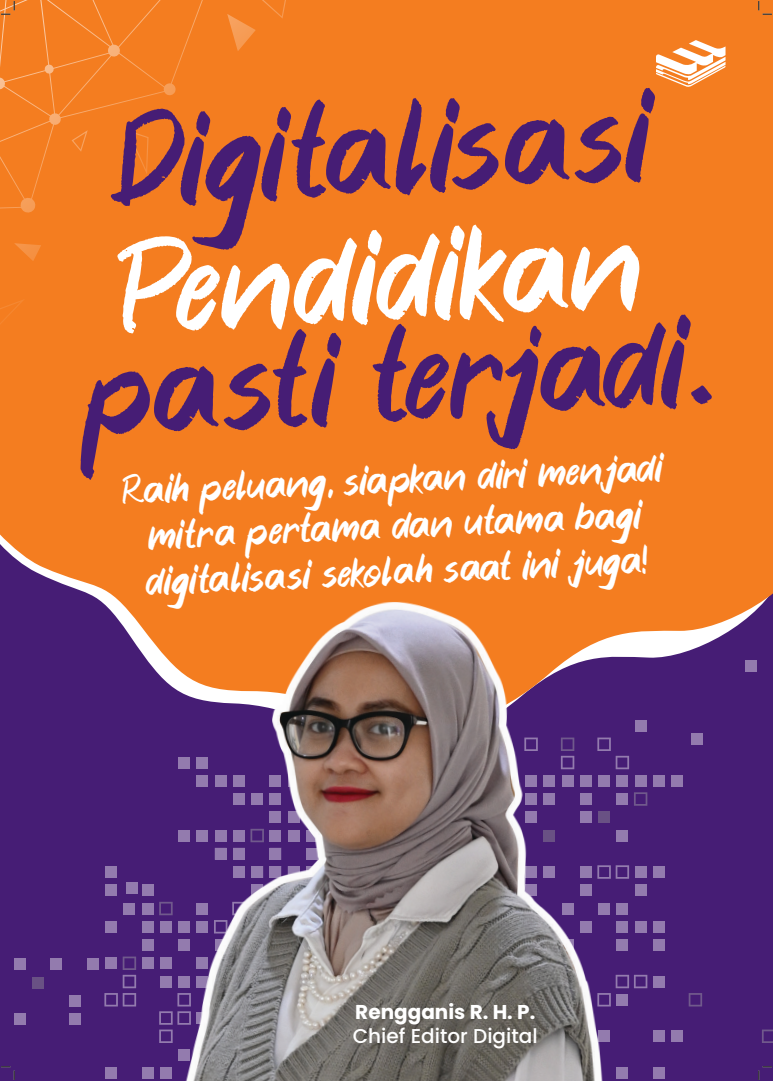
<style>
.page{position:relative;width:773px;height:1081px;background:#fff}
.page>*{position:absolute;margin:0;border:0;box-sizing:border-box;transform-origin:0 0}
.t1{font:135.75px "Blankers";color:#fff}
.t2{font:135px "Blankers";color:#461d75}
.t3{font:42.12px "Blankers";color:#fff}
.t4{font:500 20px "Poppins";color:#fff}
.t5{font:700 20px "Poppins";color:#fff}
</style>
<div class="page">
<div style="left:0;top:0;width:772px;height:1067px;background:#f47d20"></div>
<svg style="left:656px;top:40px;width:69px;height:47px"></svg>
<img style="left:0;top:534px;width:772px;height:547px">
<svg style="left:14px;top:243px;width:27px;height:18px"></svg>
<svg style="left:0;top:0;width:203px;height:209px"></svg>
<svg style="left:48px;top:112px;width:14px;height:14px"></svg>
<svg style="left:44px;top:64px;width:10px;height:10px"></svg>
<svg style="left:107px;top:44px;width:14px;height:13px"></svg>
<svg style="left:20px;top:197px;width:16px;height:16px"></svg>
<svg style="left:163px;top:82px;width:13px;height:14px"></svg>
<svg style="left:0;top:77px;width:6px;height:13px"></svg>
<svg style="left:227px;top:0;width:59px;height:51px"></svg>
<svg style="left:127px;top:130px;width:21px;height:45px"></svg>
<svg style="left:72px;top:130px;width:16px;height:22px"></svg>
<svg style="left:0;top:300px;width:23px;height:24px"></svg>
<svg style="left:1px;top:1px;width:14px;height:14px"></svg>
<svg style="left:1px;top:1066px;width:14px;height:14px"></svg>
<svg style="left:758px;top:1px;width:13px;height:14px"></svg>
<svg style="left:758px;top:1066px;width:13px;height:14px"></svg>
<p class="t2" style="left:120px;top:99px;width:531px;rotate:-3deg">Digitalisasi</p>
<p class="t1" style="left:122px;top:226px;width:519px;rotate:-3deg">Pendidikan</p>
<p class="t2" style="left:85px;top:329px;width:625px;rotate:-3deg">pasti terjadi.</p>
<p class="t3" style="left:123px;top:469px;width:541px;rotate:-2deg">Raih peluang, siapkan diri menjadi</p>
<p class="t3" style="left:149px;top:514px;width:494px;rotate:-2deg">mitra pertama dan utama bagi</p>
<p class="t3" style="left:146px;top:560px;width:504px;rotate:-2deg">digitalisasi sekolah saat ini juga!</p>
<p class="t5" style="left:355px;top:1000px;width:181px">Rengganis R. H. P.</p>
<p class="t4" style="left:353px;top:1024px;width:186px">Chief Editor Digital</p>
</div>
